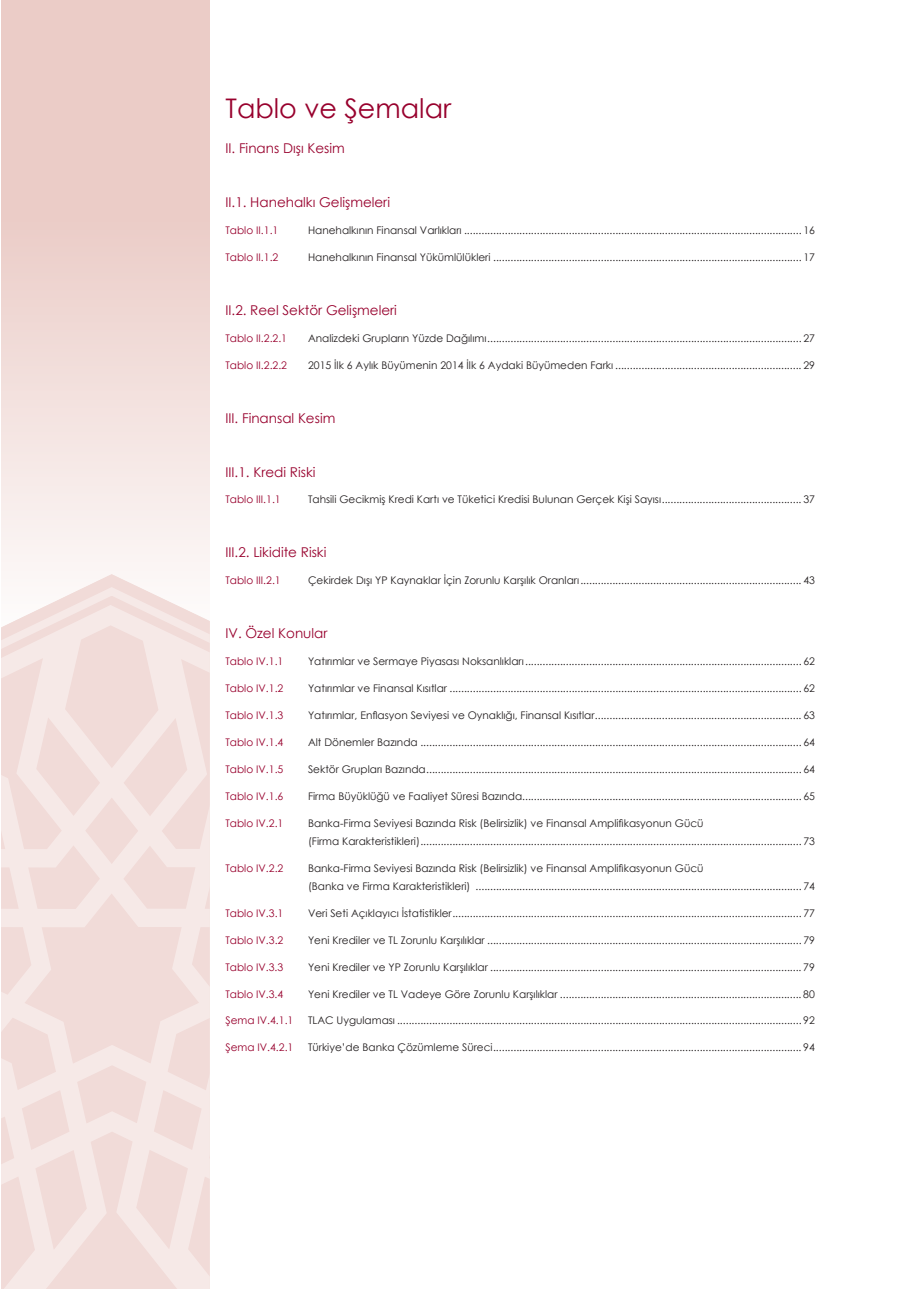
<style>
.page{position:relative;width:919px;height:1289px;background:#fff}
.page>*{position:absolute;margin:0;border:0;box-sizing:border-box;transform-origin:0 0}
.t1{font:27px "Century Gothic";color:#98012d}
.t2{font:13.5px "Century Gothic";color:#98012d}
.t3{font:10.5px/18px "Century Gothic";color:#231f20}
.t4{font:10.5px "Century Gothic";color:#98012d}
</style>
<div class="page">
<svg style="left:1px;top:0;width:208px;height:571px;background:#efd8d5"></svg>
<svg style="left:1px;top:585px;width:208px;height:703px;background:#f3e1de"></svg>
<h1 class="t1" style="left:225px;top:89px;width:227px">Tablo ve Şemalar</h1>
<p class="t2" style="left:225px;top:139px;width:121px">II. Finans Dışı Kesim</p>
<p class="t2" style="left:225px;top:193px;width:166px">II.1. Hanehalkı Gelişmeleri</p>
<p class="t4" style="left:225px;top:223px;width:54px">Tablo II.1.1</p>
<p class="t3" style="left:308px;top:221px;width:508px">Hanehalkının Finansal Varlıkları .................................................................................................................... 16</p>
<p class="t4" style="left:225px;top:250px;width:54px">Tablo II.1.2</p>
<p class="t3" style="left:308px;top:248px;width:508px">Hanehalkının Finansal Yükümlülükleri .......................................................................................................... 17</p>
<p class="t2" style="left:225px;top:300px;width:173px">II.2. Reel Sektör Gelişmeleri</p>
<p class="t4" style="left:225px;top:330px;width:63px">Tablo II.2.2.1</p>
<p class="t3" style="left:308px;top:329px;width:508px">Analizdeki Grupların Yüzde Dağılımı............................................................................................................ 27</p>
<p class="t4" style="left:225px;top:357px;width:63px">Tablo II.2.2.2</p>
<p class="t3" style="left:308px;top:356px;width:508px">2015 İlk 6 Aylık Büyümenin 2014 İlk 6 Aydaki Büyümeden Farkı ................................................................ 29</p>
<p class="t2" style="left:225px;top:408px;width:111px">III. Finansal Kesim</p>
<p class="t2" style="left:225px;top:462px;width:91px">III.1. Kredi Riski</p>
<p class="t4" style="left:225px;top:492px;width:57px">Tablo III.1.1</p>
<p class="t3" style="left:308px;top:490px;width:508px">Tahsili Gecikmiş Kredi Kartı ve Tüketici Kredisi Bulunan Gerçek Kişi Sayısı................................................ 37</p>
<p class="t2" style="left:225px;top:543px;width:102px">III.2. Likidite Riski</p>
<p class="t4" style="left:225px;top:573px;width:57px">Tablo III.2.1</p>
<p class="t3" style="left:308px;top:571px;width:508px">Çekirdek Dışı YP Kaynaklar İçin Zorunlu Karşılık Oranları............................................................................ 43</p>
<p class="t2" style="left:225px;top:624px;width:103px">IV. Özel Konular</p>
<p class="t4" style="left:225px;top:654px;width:59px">Tablo IV.1.1</p>
<p class="t3" style="left:308px;top:652px;width:508px">Yatırımlar ve Sermaye Piyasası Noksanlıkları............................................................................................... 62</p>
<p class="t4" style="left:225px;top:681px;width:59px">Tablo IV.1.2</p>
<p class="t3" style="left:308px;top:679px;width:508px">Yatırımlar ve Finansal Kısıtlar ......................................................................................................................... 62</p>
<p class="t4" style="left:225px;top:707px;width:59px">Tablo IV.1.3</p>
<p class="t3" style="left:308px;top:706px;width:508px">Yatırımlar, Enflasyon Seviyesi ve Oynaklığı, Finansal Kısıtlar....................................................................... 63</p>
<p class="t4" style="left:225px;top:734px;width:59px">Tablo IV.1.4</p>
<p class="t3" style="left:308px;top:733px;width:508px">Alt Dönemler Bazında ................................................................................................................................... 64</p>
<p class="t4" style="left:225px;top:761px;width:59px">Tablo IV.1.5</p>
<p class="t3" style="left:308px;top:760px;width:508px">Sektör Grupları Bazında................................................................................................................................. 64</p>
<p class="t4" style="left:225px;top:788px;width:59px">Tablo IV.1.6</p>
<p class="t3" style="left:308px;top:786px;width:508px">Firma Büyüklüğü ve Faaliyet Süresi Bazında................................................................................................ 65</p>
<p class="t4" style="left:225px;top:815px;width:59px">Tablo IV.2.1</p>
<p class="t3" style="left:308px;top:813px;width:508px">Banka-Firma Seviyesi Bazında Risk (Belirsizlik) ve Finansal Amplifikasyonun Gücü<br>(Firma Karakteristikleri)................................................................................................................................... 73</p>
<p class="t4" style="left:225px;top:860px;width:59px">Tablo IV.2.2</p>
<p class="t3" style="left:308px;top:858px;width:508px">Banka-Firma Seviyesi Bazında Risk (Belirsizlik) ve Finansal Amplifikasyonun Gücü<br>(Banka ve Firma Karakteristikleri) ................................................................................................................ 74</p>
<p class="t4" style="left:225px;top:905px;width:59px">Tablo IV.3.1</p>
<p class="t3" style="left:308px;top:903px;width:508px">Veri Seti Açıklayıcı İstatistikler........................................................................................................................ 77</p>
<p class="t4" style="left:225px;top:932px;width:59px">Tablo IV.3.2</p>
<p class="t3" style="left:308px;top:930px;width:508px">Yeni Krediler ve TL Zorunlu Karşılıklar ............................................................................................................ 79</p>
<p class="t4" style="left:225px;top:959px;width:59px">Tablo IV.3.3</p>
<p class="t3" style="left:308px;top:957px;width:508px">Yeni Krediler ve YP Zorunlu Karşılıklar ........................................................................................................... 79</p>
<p class="t4" style="left:225px;top:986px;width:59px">Tablo IV.3.4</p>
<p class="t3" style="left:308px;top:984px;width:508px">Yeni Krediler ve TL Vadeye Göre Zorunlu Karşılıklar ................................................................................... 80</p>
<p class="t4" style="left:225px;top:1013px;width:69px">Şema IV.4.1.1</p>
<p class="t3" style="left:308px;top:1011px;width:508px">TLAC Uygulaması ........................................................................................................................................... 92</p>
<p class="t4" style="left:225px;top:1040px;width:69px">Şema IV.4.2.1</p>
<p class="t3" style="left:308px;top:1038px;width:508px">Türkiye’de Banka Çözümleme Süreci.......................................................................................................... 94</p>
</div>
